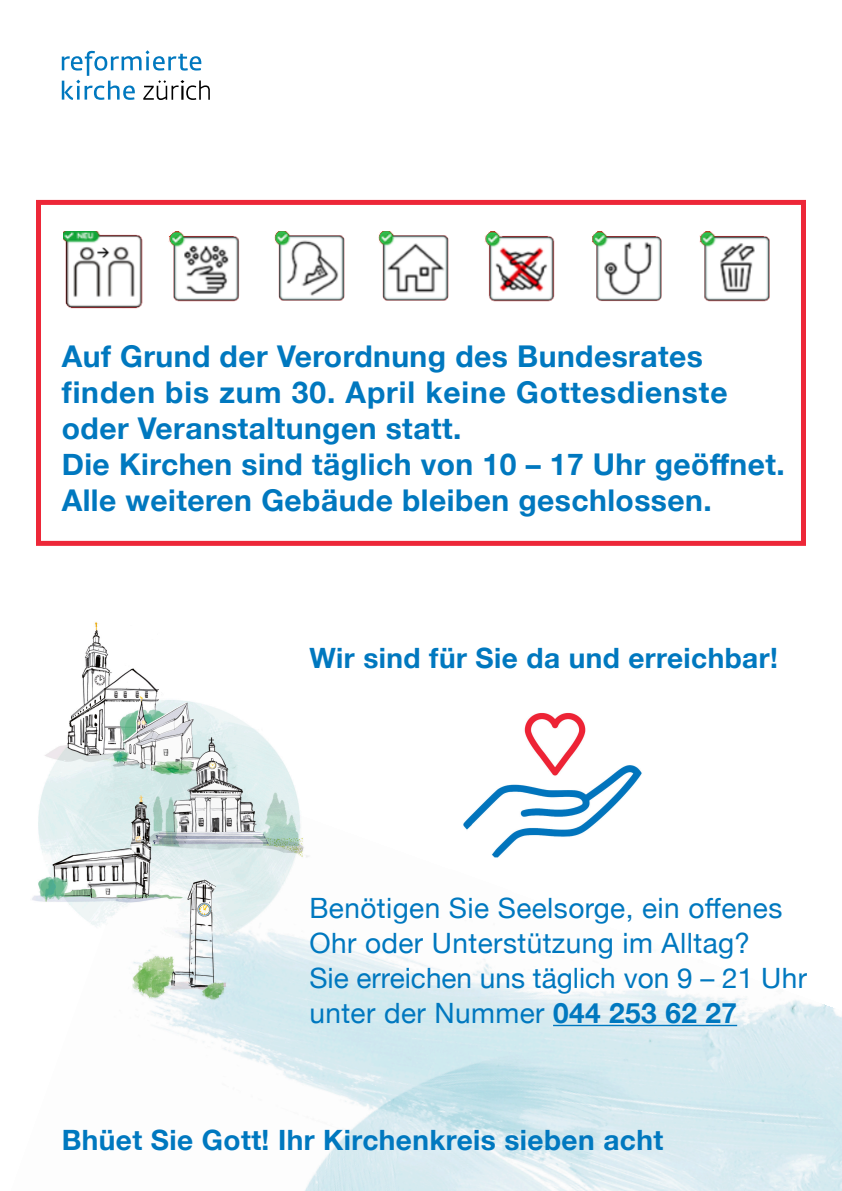
<style>
.page{position:relative;width:842px;height:1191px;background:#fff}
.page>*{position:absolute;margin:0;border:0;box-sizing:border-box;transform-origin:0 0}
.t1{font:700 30px/36px "Helvetica Neue";letter-spacing:.015em;color:#0078bf}
.t2{font:28px/35px "Helvetica Neue";letter-spacing:.015em;color:#0078bf}
.t3{font:700 28px "Helvetica Neue";letter-spacing:.015em;color:#0078bf}
.s1{font-weight:700}
</style>
<div class="page">
<img style="left:151px;top:941px;width:691px;height:250px">
<svg style="left:62px;top:50px;width:148px;height:50px"></svg>
<hr style="left:553px;top:1024px;width:184px;height:2px;background:#0078bf">
<img style="left:64px;top:231px;width:706px;height:78px">
<img style="left:463px;top:713px;width:179px;height:145px">
<img style="left:32px;top:622px;width:281px;height:384px">
<div style="left:36px;top:200px;width:770px;height:346px;border:5px solid #ed2738"></div>
<p class="t1" style="left:62px;top:339px;width:667px">Auf Grund der Verordnung des Bundesrates finden bis zum 30. April keine Gottesdienste oder Veranstaltungen statt.</p>
<p class="t1" style="left:62px;top:447px;width:724px">Die Kirchen sind täglich von 10 – 17 Uhr geöffnet.</p>
<p class="t1" style="left:62px;top:483px;width:651px">Alle weiteren Gebäude bleiben geschlossen.</p>
<p class="t3" style="left:309px;top:636px;width:470px">Wir sind für Sie da und erreichbar!</p>
<p class="t2" style="left:309px;top:891px;width:499px">Benötigen Sie Seelsorge, ein offenes Ohr oder Unterstützung im Alltag?<br>Sie erreichen uns täglich von 9 – 21 Uhr unter der Nummer <span class="s1">044 253 62 27</span></p>
<p class="t3" style="left:62px;top:1118px;width:603px">Bhüet Sie Gott! Ihr Kirchenkreis sieben acht</p>
</div>
